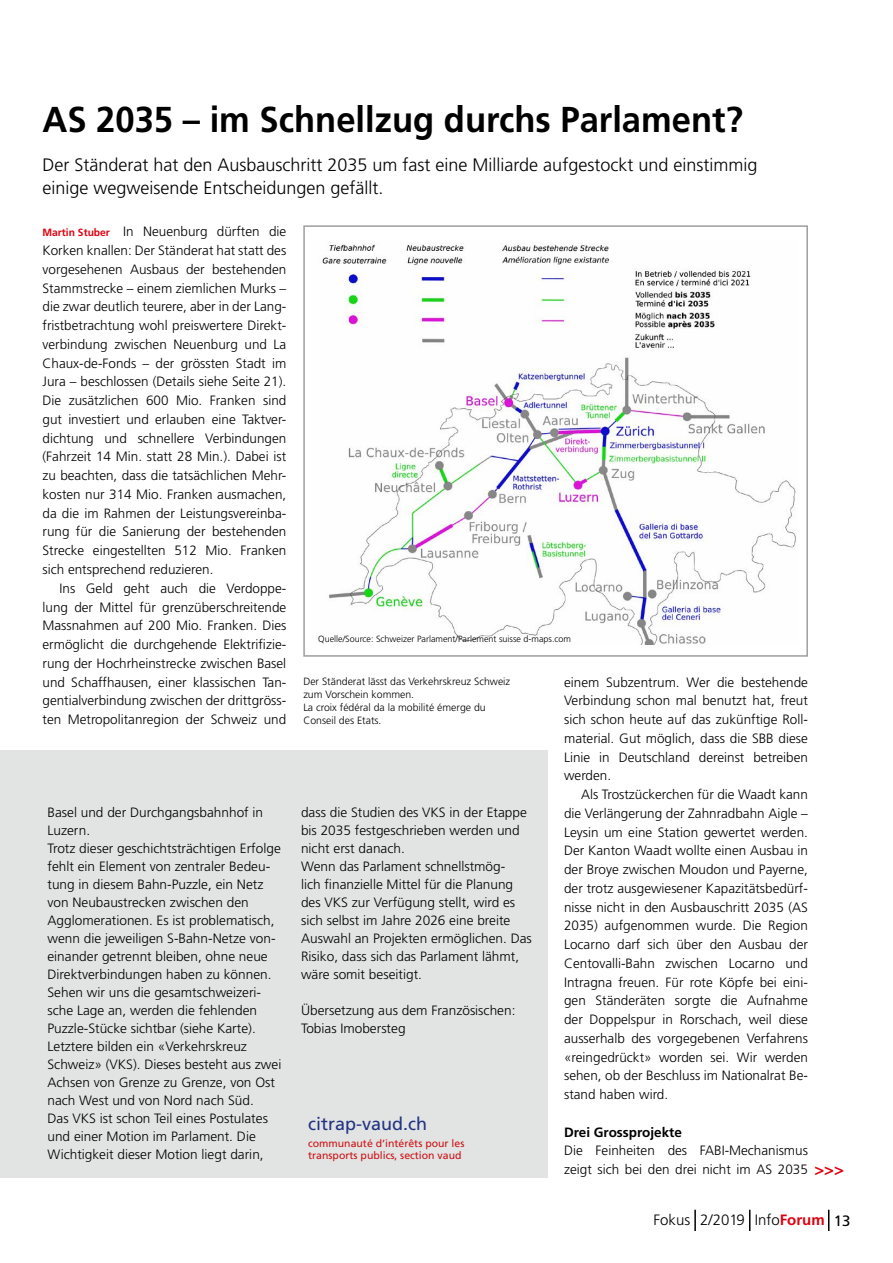
<style>
.page{position:relative;width:893px;height:1263px;background:#fff}
.page>*{position:absolute;margin:0;border:0;box-sizing:border-box;transform-origin:0 0}
.t1{font:700 36px "Frutiger";color:#000;scale:.96 1}
.t2{font:300 18px/23.2px "Frutiger";color:#000}
.t3{font:18px "Frutiger";color:#223382}
.t4{font:300 15px "Frutiger";color:#000}
.t5{font:300 13.5px/18.8px "Frutiger";color:#000}
.t6{font:700 13.5px "Frutiger";color:#000}
.t7{font:300 10.5px/12.8px "Frutiger";color:#000}
.t8{font:10.5px/12.6px "Frutiger";color:#cc1216}
.t9{font:300 9px "Frutiger";color:#000}
.s1{font-weight:700;font-size:10.5px;color:#df000e}
.s2{font-weight:700;font-size:16.5px;color:#df000e}
.s3{font-weight:700;color:#df000e}
.s4{font-weight:400}
</style>
<div class="page">
<div style="left:303px;top:225px;width:505px;height:432px;border:2px solid #9d9e9e"></div>
<hr style="left:694px;top:1210px;width:2px;height:21px;background:#000">
<svg style="left:749px;top:1210px;width:1px;height:21px"></svg>
<svg style="left:828px;top:1210px;width:1px;height:21px"></svg>
<div style="left:0;top:750px;width:547px;height:428px;background:#e2e3e3"></div>
<img style="left:322px;top:244px;width:474px;height:400px">
<h1 class="t1" style="left:43px;top:98px;width:731px">AS 2035 – im Schnellzug durchs Parlament?</h1>
<h2 class="t2" style="left:43px;top:153px;width:716px">Der Ständerat hat den Ausbauschritt 2035 um fast eine Milliarde aufgestockt und einstimmig einige wegweisende Entscheidungen gefällt.</h2>
<p class="t5" style="left:43px;top:222px;width:245px"><span class="s1">Martin Stuber</span> In Neuenburg dürften die Korken knallen: Der Ständerat hat statt des vorgesehenen Ausbaus der bestehenden Stammstrecke – einem ziemlichen Murks – die zwar deutlich teurere, aber in der Lang&shy;fristbetrachtung wohl preiswertere Direkt&shy;verbindung zwischen Neuenburg und La Chaux-de-Fonds – der grössten Stadt im Jura – beschlossen (Details siehe Seite 21).<br>Die zusätzlichen 600 Mio. Franken sind gut investiert und erlauben eine Taktver&shy;dichtung und schnellere Verbindungen (Fahrzeit 14 Min. statt 28 Min.). Dabei ist zu beachten, dass die tatsächlichen Mehr&shy;kosten nur 314 Mio. Franken ausmachen, da die im Rahmen der Leistungsvereinba&shy;rung für die Sanierung der bestehenden Strecke eingestellten 512 Mio. Franken sich entsprechend reduzieren.</p>
<p class="t5" style="left:43px;top:579px;width:245px;text-align:justify;text-indent:17px">Ins Geld geht auch die Verdoppe&shy;lung der Mittel für grenzüberschreitende Massnahmen auf 200 Mio. Franken. Dies ermöglicht die durchgehende Elektrifizie&shy;rung der Hochrheinstrecke zwischen Basel und Schaffhausen, einer klassischen Tan&shy;gentialverbindung zwischen der drittgröss&shy;ten Metropolitanregion der Schweiz und</p>
<p class="t9" style="left:318px;top:634px;width:254px">Quelle/Source: Schweizer Parlament/Parlement suisse d-maps.com</p>
<p class="t5" style="left:564px;top:672px;width:245px;text-align:justify">einem Subzentrum. Wer die bestehende Verbindung schon mal benutzt hat, freut sich schon heute auf das zukünftige Roll&shy;material. Gut möglich, dass die SBB diese Linie in Deutschland dereinst betreiben werden.</p>
<p class="t5" style="left:564px;top:785px;width:245px;text-indent:17px">Als Trostzückerchen für die Waadt kann die Verlängerung der Zahnradbahn Aigle – Leysin um eine Station gewertet werden.<br>Der Kanton Waadt wollte einen Ausbau in der Broye zwischen Moudon und Payerne, der trotz ausgewiesener Kapazitätsbedürf&shy;nisse nicht in den Ausbauschritt 2035 (AS 2035) aufgenommen wurde. Die Region Locarno darf sich über den Ausbau der Centovalli-Bahn zwischen Locarno und Intragna freuen. Für rote Köpfe bei eini&shy;gen Ständeräten sorgte die Aufnahme der Doppelspur in Rorschach, weil diese ausserhalb des vorgegebenen Verfahrens «reingedrückt» worden sei. Wir werden sehen, ob der Beschluss im Nationalrat Be&shy;stand haben wird.</p>
<p class="t6" style="left:564px;top:1124px;width:119px">Drei Grossprojekte</p>
<p class="t5" style="left:564px;top:1141px;width:281px">Die Feinheiten des FABI-Mechanismus<br>zeigt sich bei den drei nicht im AS 2035 <span class="s2">&gt;&gt;&gt;</span></p>
<p class="t7" style="left:303px;top:675px;width:208px">Der Ständerat lässt das Verkehrskreuz Schweiz zum Vorschein kommen.<br>La croix fédéral da la mobilité émerge du<br>Conseil des Etats.</p>
<p class="t5" style="left:47px;top:803px;width:235px;line-height:18px">Basel und der Durchgangsbahnhof in Luzern.<br>Trotz dieser geschichtsträchtigen Erfolge fehlt ein Element von zentraler Bedeu&shy;tung in diesem Bahn-Puzzle, ein Netz von Neubaustrecken zwischen den Agglomerationen. Es ist problematisch, wenn die jeweiligen S-Bahn-Netze von&shy;einander getrennt bleiben, ohne neue Direktverbindungen haben zu können.<br>Sehen wir uns die gesamtschweizeri&shy;sche Lage an, werden die fehlenden Puzzle-Stücke sichtbar (siehe Karte).<br>Letztere bilden ein «Verkehrskreuz Schweiz» (VKS). Dieses besteht aus zwei Achsen von Grenze zu Grenze, von Ost nach West und von Nord nach Süd.<br>Das VKS ist schon Teil eines Postulates und einer Motion im Parlament. Die Wichtigkeit dieser Motion liegt darin,</p>
<p class="t5" style="left:301px;top:803px;width:232px;line-height:18px">dass die Studien des VKS in der Etappe bis 2035 festgeschrieben werden und nicht erst danach.<br>Wenn das Parlament schnellstmög-<br>lich finanzielle Mittel für die Planung des VKS zur Verfügung stellt, wird es sich selbst im Jahre 2026 eine breite Auswahl an Projekten ermöglichen. Das Risiko, dass sich das Parlament lähmt, wäre somit beseitigt.</p>
<p class="t5" style="left:301px;top:1001px;width:216px;line-height:18px">Übersetzung aus dem Französischen:<br>Tobias Imobersteg</p>
<h2 class="t3" style="left:308px;top:1113px;width:120px">citrap-vaud.ch</h2>
<p class="t8" style="left:308px;top:1136px;width:158px">communauté d‘intérêts pour les transports publics, section vaud</p>
<p class="t4" style="left:654px;top:1211px;width:198px">Fokus 2/2019 Info<span class="s3">Forum</span> <span class="s4">13</span></p>
</div>
